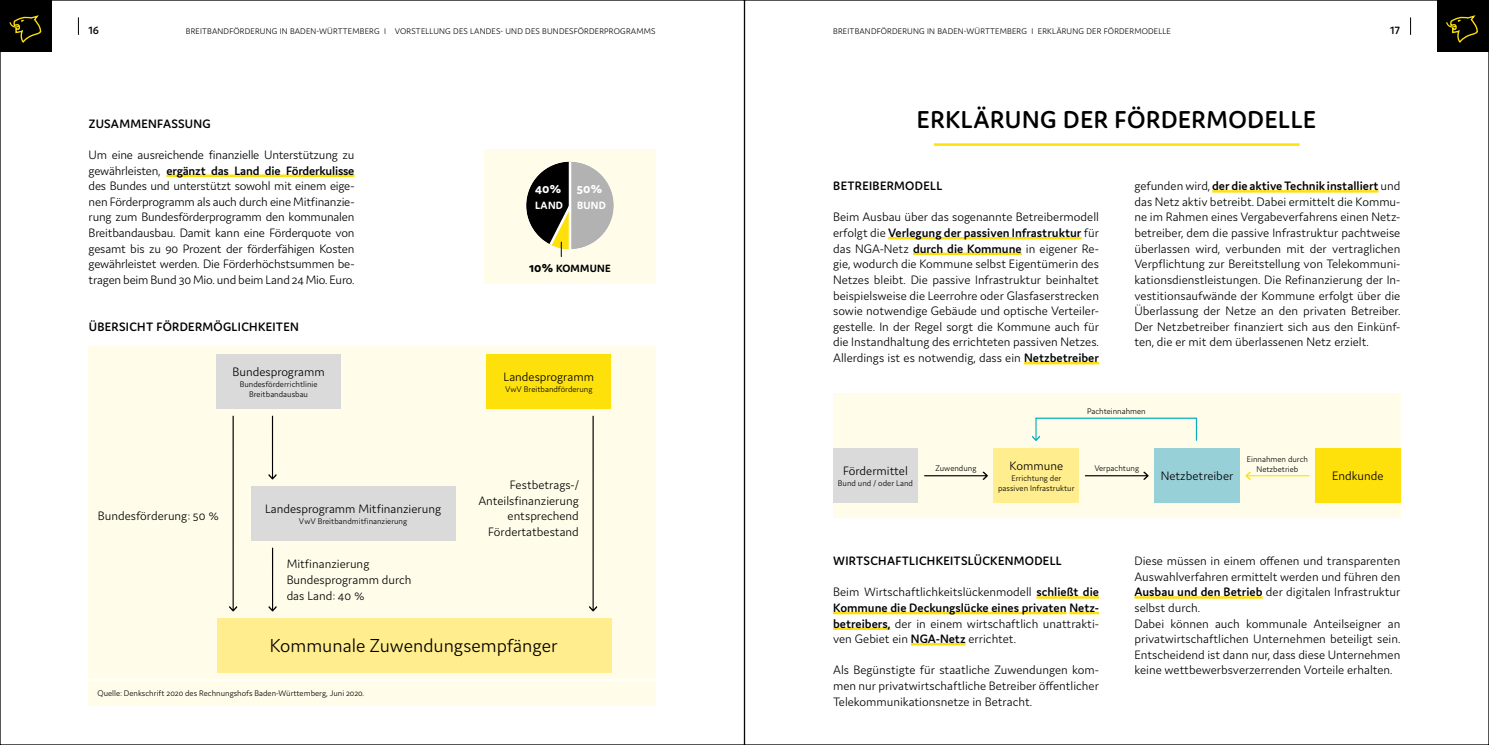
<style>
.page{position:relative;width:1489px;height:745px;background:#fff}
.page>*{position:absolute;margin:0;border:0;box-sizing:border-box;transform-origin:0 0}
.t1{font:600 26px "Domus";letter-spacing:.025em;color:#000}
.t2{font:300 20px "Domus";color:#000}
.t3{font:700 13.75px "Domus";color:#fff}
.t4{font:300 13px/15.6px "Domus";color:#000;text-align:justify}
.t5{font:600 13px "Domus";letter-spacing:.025em;color:#000}
.t6{font:700 11.25px "Domus";letter-spacing:.025em;color:#000}
.t7{font:700 11.25px "Domus";letter-spacing:.025em;color:#fff}
.t8{font:600 11.25px "Domus";color:#000}
.t9{font:300 8.75px/9.5px "Domus";color:#000;text-align:center}
.t10{font:300 8.75px "Domus";letter-spacing:.025em;color:#000}
.s1{font-weight:600}
.s2{font-size:13.75px}
</style>
<div class="page">
<div style="left:484px;top:150px;width:172px;height:134px;background:#fffdea"></div>
<div style="left:526px;top:161px;width:88px;height:88px;background:#b3b2b2;border-radius:50%"></div>
<div style="left:89px;top:346px;width:567px;height:359px;background:#fffdea"></div>
<div style="left:833px;top:393px;width:567px;height:125px;background:#fffdea"></div>
<hr style="left:166px;top:174px;width:188px;height:3px;background:#fee10b">
<hr style="left:933px;top:143px;width:366px;height:3px;background:#fee10b">
<hr style="left:888px;top:237px;width:193px;height:2px;background:#fee10b">
<hr style="left:913px;top:252px;width:108px;height:3px;background:#fee10b">
<hr style="left:1024px;top:361px;width:74px;height:3px;background:#fee10b">
<hr style="left:1212px;top:190px;width:166px;height:2px;background:#fee10b">
<hr style="left:1036px;top:595px;width:62px;height:3px;background:#fee10b">
<hr style="left:833px;top:611px;width:233px;height:3px;background:#fee10b">
<hr style="left:1069px;top:611px;width:29px;height:3px;background:#fee10b">
<hr style="left:833px;top:627px;width:57px;height:2px;background:#fee10b">
<hr style="left:910px;top:642px;width:55px;height:3px;background:#fee10b">
<hr style="left:1134px;top:595px;width:128px;height:3px;background:#fee10b">
<svg style="left:526px;top:161px;width:47px;height:95px"></svg>
<div style="left:833px;top:448px;width:84px;height:55px;background:#dadada"></div>
<div style="left:1315px;top:448px;width:85px;height:55px;background:#fee10b"></div>
<div style="left:993px;top:448px;width:85px;height:55px;background:#ffed8e"></div>
<div style="left:1154px;top:448px;width:85px;height:55px;background:#98d0d8"></div>
<svg style="left:924px;top:471px;width:63px;height:8px"></svg>
<svg style="left:1032px;top:417px;width:165px;height:24px"></svg>
<svg style="left:1084px;top:471px;width:64px;height:8px"></svg>
<svg style="left:1245px;top:471px;width:64px;height:8px"></svg>
<div style="left:216px;top:354px;width:125px;height:55px;background:#dadada"></div>
<div style="left:487px;top:354px;width:124px;height:55px;background:#fee10b"></div>
<div style="left:216px;top:617px;width:395px;height:55px;background:#ffed8e"></div>
<div style="left:251px;top:486px;width:204px;height:55px;background:#dadada"></div>
<svg style="left:268px;top:415px;width:8px;height:64px"></svg>
<svg style="left:229px;top:415px;width:8px;height:196px"></svg>
<svg style="left:268px;top:547px;width:8px;height:64px"></svg>
<svg style="left:589px;top:415px;width:8px;height:196px"></svg>
<hr style="left:89px;top:678px;width:576px;height:2px;background:#fff">
<div style="left:1436px;top:0;width:52px;height:52px;background:#000"></div>
<svg style="left:1446px;top:15px;width:32px;height:28px"></svg>
<svg style="left:78px;top:18px;width:1px;height:16px"></svg>
<div style="left:0;top:0;width:52px;height:52px;background:#000"></div>
<svg style="left:9px;top:15px;width:33px;height:28px"></svg>
<p class="t8" style="left:89px;top:24px;width:12px">16</p>
<p class="t8" style="left:1389px;top:24px;width:12px">17</p>
<p class="t10" style="left:186px;top:27px;width:471px">BREITBANDFÖRDERUNG IN BADEN-WÜRTTEMBERG I VORSTELLUNG DES LANDES- UND DES BUNDESFÖRDERPROGRAMMS</p>
<p class="t10" style="left:833px;top:27px;width:339px">BREITBANDFÖRDERUNG IN BADEN-WÜRTTEMBERG I ERKLÄRUNG DER FÖRDERMODELLE</p>
<p class="t5" style="left:89px;top:116px;width:124px">ZUSAMMENFASSUNG</p>
<p class="t4" style="left:89px;top:147px;width:267px">Um eine ausreichende finanzielle Unterstützung zu gewährleisten, <span class="s1">ergänzt das Land die Förderkulisse </span>des Bundes und unterstützt sowohl mit einem eige&shy;nen Förderprogramm als auch durch eine Mitfinanzie&shy;rung zum Bundesförderprogramm den kommunalen Breitbandausbau. Damit kann eine Förderquote von gesamt bis zu 90 Prozent der förderfähigen Kosten gewährleistet werden. Die Förderhöchstsummen be&shy;tragen beim Bund 30 Mio. und beim Land 24 Mio. Euro.</p>
<p class="t5" style="left:89px;top:319px;width:212px">ÜBERSICHT FÖRDERMÖGLICHKEITEN</p>
<p class="t4" style="left:232px;top:363px;width:94px">Bundesprogramm</p>
<p class="t9" style="left:240px;top:379px;width:79px">Bundesförderrichtlinie<br>Breitbandausbau</p>
<p class="t4" style="left:98px;top:508px;width:122px">Bundesförderung: 50 %</p>
<p class="t4" style="left:265px;top:500px;width:178px">Landesprogramm Mitfinanzierung</p>
<p class="t9" style="left:299px;top:516px;width:110px">VwV Breitbandmitfinanzierung</p>
<p class="t4" style="left:287px;top:556px;width:126px;text-align:left">Mitfinanzierung<br>Bundesprogramm durch das Land: 40 %</p>
<p class="t3" style="left:535px;top:181px;width:28px">40%</p>
<p class="t7" style="left:535px;top:199px;width:29px">LAND</p>
<p class="t3" style="left:577px;top:181px;width:27px">50%</p>
<p class="t7" style="left:577px;top:199px;width:30px">BUND</p>
<p class="t6" style="left:529px;top:262px;width:83px"><span class="s2">10%</span> KOMMUNE</p>
<p class="t4" style="left:503px;top:368px;width:92px">Landesprogramm</p>
<p class="t9" style="left:505px;top:384px;width:89px">VwV Breitbandförderung</p>
<p class="t4" style="left:478px;top:476px;width:102px;text-align:right">Festbetrags-/<br>Anteilsfinanzierung entsprechend<br>Fördertatbestand</p>
<h2 class="t2" style="left:270px;top:634px;width:289px">Kommunale Zuwendungsempfänger</h2>
<p class="t9" style="left:97px;top:687px;width:268px">Quelle: Denkschrift 2020 des Rechnungshofs Baden-Württemberg, Juni 2020.</p>
<h1 class="t1" style="left:916px;top:105px;width:400px">ERKLÄRUNG DER FÖRDERMODELLE</h1>
<p class="t5" style="left:833px;top:179px;width:110px">BETREIBERMODELL</p>
<p class="t4" style="left:833px;top:209px;width:267px">Beim Ausbau über das sogenannte Betreibermodell erfolgt die <span class="s1">Verlegung der passiven Infrastruktur</span> für das NGA-Netz <span class="s1">durch die Kommune</span> in eigener Re&shy;gie, wodurch die Kommune selbst Eigentümerin des Netzes bleibt. Die passive Infrastruktur beinhaltet beispielsweise die Leerrohre oder Glasfaserstrecken sowie notwendige Gebäude und optische Verteiler&shy;gestelle. In der Regel sorgt die Kommune auch für die Instandhaltung des errichteten passiven Netzes.<br>Allerdings ist es notwendig, dass ein <span class="s1">Netzbetreiber</span></p>
<p class="t4" style="left:1134px;top:178px;width:267px">gefunden wird, <span class="s1">der die aktive Technik installiert</span> und das Netz aktiv betreibt. Dabei ermittelt die Kommu&shy;ne im Rahmen eines Vergabeverfahrens einen Netz&shy;betreiber, dem die passive Infrastruktur pachtweise überlassen wird, verbunden mit der vertraglichen Verpflichtung zur Bereitstellung von Telekommuni&shy;kationsdienstleistungen. Die Refinanzierung der In&shy;vestitionsaufwände der Kommune erfolgt über die Überlassung der Netze an den privaten Betreiber.<br>Der Netzbetreiber finanziert sich aus den Einkünf&shy;ten, die er mit dem überlassenen Netz erzielt.</p>
<p class="t4" style="left:843px;top:462px;width:66px">Fördermittel</p>
<p class="t9" style="left:837px;top:478px;width:77px">Bund und / oder Land</p>
<p class="t9" style="left:935px;top:463px;width:42px">Zuwendung</p>
<p class="t9" style="left:1086px;top:406px;width:60px">Pachteinnahmen</p>
<p class="t4" style="left:1009px;top:457px;width:55px">Kommune</p>
<p class="t9" style="left:998px;top:473px;width:78px">Errichtung der passiven Infrastruktur</p>
<p class="t9" style="left:1094px;top:463px;width:46px">Verpachtung</p>
<p class="t9" style="left:1246px;top:454px;width:63px">Einnahmen durch<br>Netzbetrieb</p>
<p class="t4" style="left:1160px;top:467px;width:74px">Netzbetreiber</p>
<p class="t4" style="left:1331px;top:467px;width:53px">Endkunde</p>
<p class="t5" style="left:833px;top:553px;width:230px">WIRTSCHAFTLICHKEITSLÜCKENMODELL</p>
<p class="t4" style="left:833px;top:583px;width:267px">Beim Wirtschaftlichkeitslückenmodell <span class="s1">schließt die Kommune die Deckungslücke eines privaten Netz&shy;betreibers,</span> der in einem wirtschaftlich unattrakti&shy;ven Gebiet ein <span class="s1">NGA-Netz</span> errichtet.</p>
<p class="t4" style="left:833px;top:661px;width:267px">Als Begünstigte für staatliche Zuwendungen kom&shy;men nur privatwirtschaftliche Betreiber öffentlicher Telekommunikationsnetze in Betracht.</p>
<p class="t4" style="left:1134px;top:552px;width:267px;text-align:left">Diese müssen in einem offenen und transparenten Auswahlverfahren ermittelt werden und führen den <span class="s1">Ausbau und den Betrieb</span> der digitalen Infrastruktur selbst durch.<br>Dabei können auch kommunale Anteilseigner an privatwirtschaftlichen Unternehmen beteiligt sein.<br>Entscheidend ist dann nur, dass diese Unternehmen keine wettbewerbsverzerrenden Vorteile erhalten.</p>
</div>
